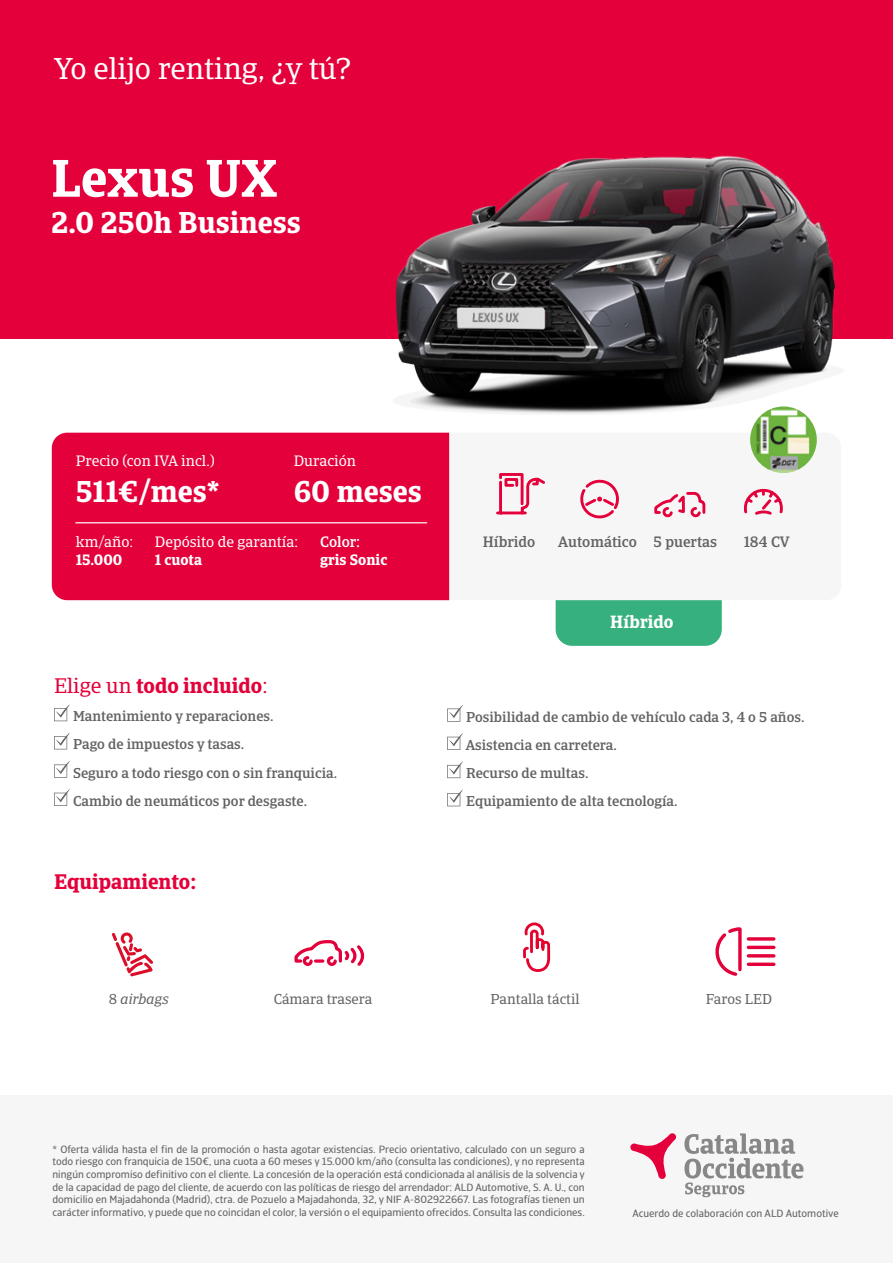
<style>
.page{position:relative;width:893px;height:1263px;background:#fff}
.page>*{position:absolute;margin:0;border:0;box-sizing:border-box;transform-origin:0 0}
.t1{font:700 52.5px "Catalana";color:#fff}
.t2{font:700 30px "Catalana";color:#fff}
.t3{font:30px "Catalana";color:#fff}
.t4{font:700 21px "Catalana";color:#e4003a}
.t5{font:700 17.7px "Catalana";color:#fff}
.t6{font:15px "Catalana";color:#fff}
.t7{font:500 15px "Catalana";color:#646363}
.t8{font:700 15px "Catalana";color:#fff}
.t9{font:500 15px "Catalana";color:#fff}
.t10{font:500 14.25px/28.2px "Catalana";color:#646363}
.t11{font:14.25px "Catalana";color:#646363}
.t12{font:italic 14.25px "Catalana";color:#646363}
.t13{font:10.5px/12.6px "Catalana Sans";color:#646363;text-align:justify}
.s1{font-weight:400}
.s2{font-style:normal}
</style>
<div class="page">
<div style="left:556px;top:600px;width:166px;height:46px;background:#36b07d"></div>
<div style="left:0;top:0;width:893px;height:338px;background:#e4003a"></div>
<svg style="left:54px;top:704px;width:16px;height:17px"></svg>
<svg style="left:54px;top:733px;width:16px;height:16px"></svg>
<svg style="left:54px;top:761px;width:16px;height:17px"></svg>
<svg style="left:54px;top:789px;width:16px;height:17px"></svg>
<div style="left:0;top:1095px;width:893px;height:168px;background:#f6f6f6"></div>
<svg style="left:447px;top:705px;width:16px;height:17px"></svg>
<svg style="left:447px;top:733px;width:16px;height:17px"></svg>
<svg style="left:447px;top:761px;width:16px;height:17px"></svg>
<svg style="left:447px;top:789px;width:16px;height:17px"></svg>
<svg style="left:630px;top:1133px;width:46px;height:46px"></svg>
<svg style="left:684px;top:1133px;width:119px;height:64px"></svg>
<svg style="left:112px;top:932px;width:41px;height:44px"></svg>
<svg style="left:523px;top:922px;width:28px;height:50px"></svg>
<div style="left:67px;top:433px;width:774px;height:167px;background:#f6f6f6;border-radius:15px"></div>
<div style="left:52px;top:433px;width:397px;height:167px;background:#e4003a"></div>
<svg style="left:496px;top:472px;width:287px;height:47px"></svg>
<hr style="left:76px;top:522px;width:351px;height:1px;background:#fff">
<img style="left:750px;top:406px;width:67px;height:67px;border-radius:33px">
<svg style="left:294px;top:940px;width:71px;height:26px"></svg>
<svg style="left:715px;top:927px;width:61px;height:49px"></svg>
<img style="left:360px;top:155px;width:512px;height:263px">
<h2 class="t3" style="left:54px;top:51px;width:298px">Yo elijo renting, ¿y tú?</h2>
<h1 class="t1" style="left:51px;top:146px;width:228px">Lexus UX</h1>
<h2 class="t2" style="left:51px;top:204px;width:251px">2.0 250h Business</h2>
<h3 class="t6" style="left:76px;top:452px;width:140px">Precio (con IVA incl.)</h3>
<h2 class="t2" style="left:76px;top:473px;width:146px">511€/mes*</h2>
<h3 class="t6" style="left:76px;top:533px;width:59px">km/año:</h3>
<h3 class="t8" style="left:76px;top:551px;width:48px">15.000</h3>
<h3 class="t6" style="left:294px;top:452px;width:64px">Duración</h3>
<h2 class="t2" style="left:294px;top:473px;width:130px">60 meses</h2>
<h3 class="t6" style="left:155px;top:533px;width:145px">Depósito de garantía:</h3>
<h3 class="t8" style="left:155px;top:551px;width:49px">1 cuota</h3>
<h3 class="t9" style="left:320px;top:533px;width:42px">Color:</h3>
<h3 class="t8" style="left:320px;top:551px;width:69px">gris Sonic</h3>
<h3 class="t4" style="left:54px;top:673px;width:215px"><span class="s1">Elige un</span> todo incluido<span class="s1">:</span></h3>
<h3 class="t10" style="left:73px;top:702px;width:266px">Mantenimiento y reparaciones.<br>Pago de impuestos y tasas.<br>Seguro a todo riesgo con o sin franquicia.<br>Cambio de neumáticos por desgaste.</h3>
<h3 class="t4" style="left:54px;top:869px;width:144px">Equipamiento:</h3>
<h3 class="t12" style="left:109px;top:990px;width:61px"><span class="s2">8</span> airbags</h3>
<h3 class="t11" style="left:274px;top:990px;width:100px">Cámara trasera</h3>
<h3 class="t7" style="left:483px;top:533px;width:54px">Híbrido</h3>
<h3 class="t7" style="left:558px;top:533px;width:160px">Automático 5 puertas</h3>
<h3 class="t7" style="left:744px;top:533px;width:47px">184 CV</h3>
<h3 class="t5" style="left:610px;top:611px;width:65px">Híbrido</h3>
<h3 class="t10" style="left:466px;top:703px;width:340px">Posibilidad de cambio de vehículo cada 3, 4 o 5 años.<br>Asistencia en carretera.<br>Recurso de multas.<br>Equipamiento de alta tecnología.</h3>
<h3 class="t11" style="left:491px;top:990px;width:91px">Pantalla táctil</h3>
<h3 class="t11" style="left:706px;top:990px;width:68px">Faros LED</h3>
<p class="t13" style="left:52px;top:1143px;width:534px">* Oferta válida hasta el fin de la promoción o hasta agotar existencias. Precio orientativo, calculado con un seguro a todo riesgo con franquicia de 150€, una cuota a 60 meses y 15.000 km/año (consulta las condiciones), y no representa ningún compromiso definitivo con el cliente. La concesión de la operación está condicionada al análisis de la solvencia y de la capacidad de pago del cliente, de acuerdo con las políticas de riesgo del arrendador: ALD Automotive, S. A. U., con domicilio en Majadahonda (Madrid), ctra. de Pozuelo a Majadahonda, 32, y NIF A-802922667. Las fotografías tienen un carácter informativo, y puede que no coincidan el color, la versión o el equipamiento ofrecidos. Consulta las condiciones.</p>
<p class="t13" style="left:632px;top:1207px;width:208px">Acuerdo de colaboración con ALD Automotive</p>
</div>
